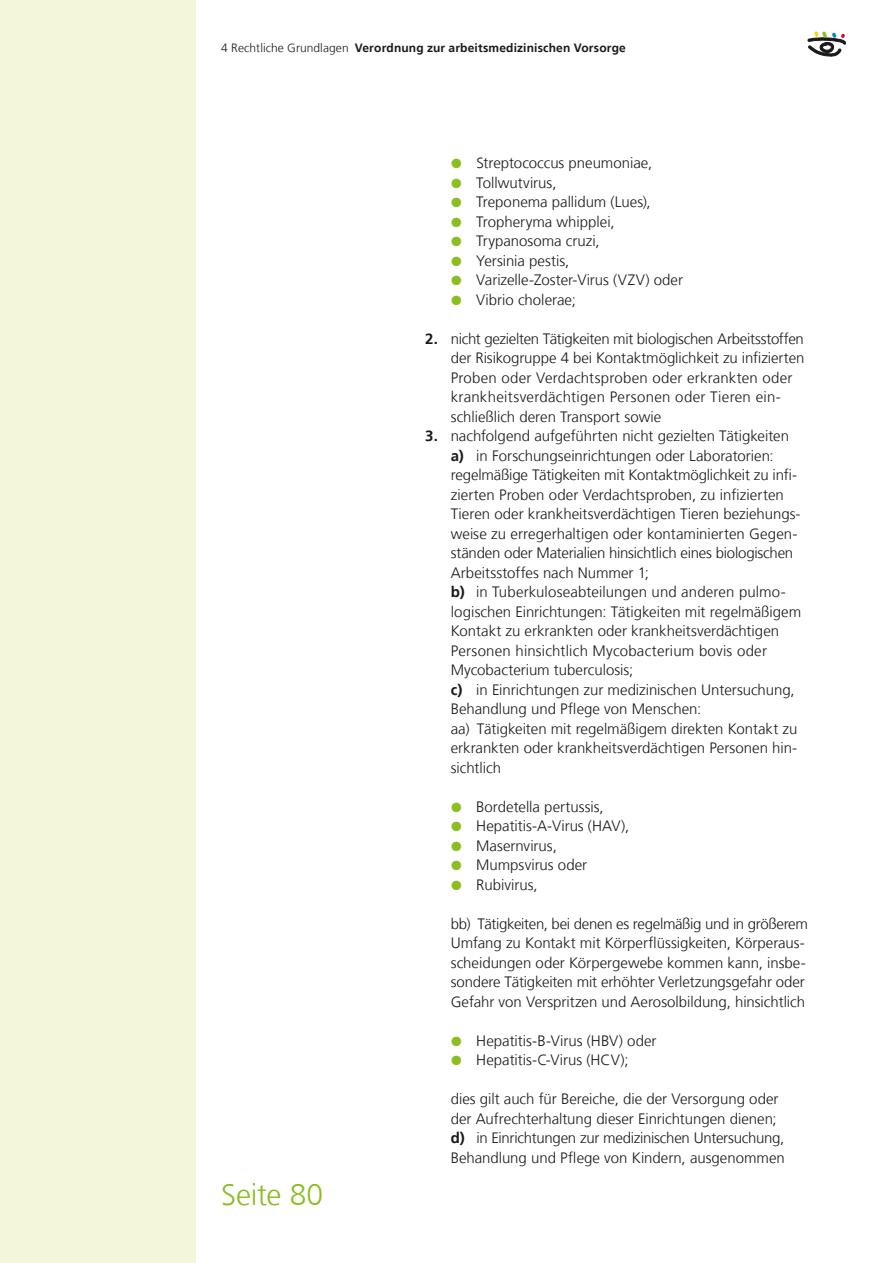
<style>
.page{position:relative;width:893px;height:1263px;background:#fff}
.page>*{position:absolute;margin:0;border:0;box-sizing:border-box;transform-origin:0 0}
.t1{font:300 30px "NDS Frutiger";letter-spacing:-.01em;color:#8bbe20}
.MK_041_Aufzählung_im_Fließtext_Einzug{font:300 15px/19.5px "NDS Frutiger";color:#1a1a18}
.t2{font:700 12px "NDS Frutiger";letter-spacing:.015em;color:#1a1a18}
.s1{font-weight:300}
.s2{font-family:"European Pi Three";font-weight:400;font-size:13.5px;color:#8bbe20}
.s3{font-weight:700}
</style>
<div class="page">
<div style="left:0;top:0;width:196px;height:1263px;background:#f3f6d9"></div>
<svg style="left:808px;top:32px;width:38px;height:24px"></svg>
<p class="t2" style="left:221px;top:40px;width:406px"><span class="s1">4 Rechtliche Grundlagen</span> Verordnung zur arbeitsmedizinischen Vorsorge</p>
<h1 class="t1" style="left:221px;top:1177px;width:104px">Seite 80</h1>
<p class="MK_041_Aufzählung_im_Fließtext_Einzug" style="left:451px;top:154px;width:203px"><span class="s2">#</span> Streptococcus pneumoniae,</p>
<p class="MK_041_Aufzählung_im_Fließtext_Einzug" style="left:451px;top:173px;width:107px"><span class="s2">#</span> Tollwutvirus,</p>
<p class="MK_041_Aufzählung_im_Fließtext_Einzug" style="left:451px;top:193px;width:202px"><span class="s2">#</span> Treponema pallidum (Lues),</p>
<p class="MK_041_Aufzählung_im_Fließtext_Einzug" style="left:451px;top:212px;width:165px"><span class="s2">#</span> Tropheryma whipplei,</p>
<p class="MK_041_Aufzählung_im_Fließtext_Einzug" style="left:451px;top:232px;width:150px"><span class="s2">#</span> Trypanosoma cruzi,</p>
<p class="MK_041_Aufzählung_im_Fließtext_Einzug" style="left:451px;top:251px;width:120px"><span class="s2">#</span> Yersinia pestis,</p>
<p class="MK_041_Aufzählung_im_Fließtext_Einzug" style="left:451px;top:271px;width:234px"><span class="s2">#</span> Varizelle-Zoster-Virus (VZV) oder</p>
<p class="MK_041_Aufzählung_im_Fließtext_Einzug" style="left:451px;top:290px;width:127px"><span class="s2">#</span> Vibrio cholerae;</p>
<p class="MK_041_Aufzählung_im_Fließtext_Einzug" style="left:451px;top:329px;width:355px;text-indent:-26px"><span class="s3">2.</span> nicht gezielten Tätigkeiten mit biologischen Arbeitsstoffen der Risikogruppe 4 bei Kontaktmöglichkeit zu infizierten Proben oder Verdachtsproben oder erkrankten oder krankheitsverdächtigen Personen oder Tieren ein&shy;schließlich deren Transport sowie</p>
<p class="MK_041_Aufzählung_im_Fließtext_Einzug" style="left:425px;top:427px;width:365px"><span class="s3">3.</span> nachfolgend aufgeführten nicht gezielten Tätigkeiten</p>
<p class="MK_041_Aufzählung_im_Fließtext_Einzug" style="left:451px;top:446px;width:351px"><span class="s3">a)</span> in Forschungseinrichtungen oder Laboratorien: regelmäßige Tätigkeiten mit Kontaktmöglichkeit zu infi&shy;zierten Proben oder Verdachtsproben, zu infizierten Tieren oder krankheitsverdächtigen Tieren beziehungs&shy;weise zu erregerhaltigen oder kontaminierten Gegen&shy;ständen oder Materialien hinsichtlich eines biologischen Arbeitsstoffes nach Nummer 1;</p>
<p class="MK_041_Aufzählung_im_Fließtext_Einzug" style="left:451px;top:583px;width:352px"><span class="s3">b)</span> in Tuberkuloseabteilungen und anderen pulmo&shy;logischen Einrichtungen: Tätigkeiten mit regelmäßigem Kontakt zu erkrankten oder krankheitsverdächtigen Personen hinsichtlich Mycobacterium bovis oder Mycobacterium tuberculosis;</p>
<p class="MK_041_Aufzählung_im_Fließtext_Einzug" style="left:451px;top:680px;width:348px"><span class="s3">c)</span> in Einrichtungen zur medizinischen Untersuchung, Behandlung und Pflege von Menschen:<br>aa) Tätigkeiten mit regelmäßigem direkten Kontakt zu erkrankten oder krankheitsverdächtigen Personen hin&shy;sichtlich</p>
<p class="MK_041_Aufzählung_im_Fließtext_Einzug" style="left:451px;top:797px;width:154px"><span class="s2">#</span> Bordetella pertussis,</p>
<p class="MK_041_Aufzählung_im_Fließtext_Einzug" style="left:451px;top:817px;width:180px"><span class="s2">#</span> Hepatitis-A-Virus (HAV),</p>
<p class="MK_041_Aufzählung_im_Fließtext_Einzug" style="left:451px;top:836px;width:108px"><span class="s2">#</span> Masernvirus,</p>
<p class="MK_041_Aufzählung_im_Fließtext_Einzug" style="left:451px;top:856px;width:138px"><span class="s2">#</span> Mumpsvirus oder</p>
<p class="MK_041_Aufzählung_im_Fließtext_Einzug" style="left:451px;top:875px;width:88px"><span class="s2">#</span> Rubivirus,</p>
<p class="MK_041_Aufzählung_im_Fließtext_Einzug" style="left:451px;top:914px;width:359px">bb) Tätigkeiten, bei denen es regelmäßig und in größerem Umfang zu Kontakt mit Körperflüssigkeiten, Körperaus&shy;scheidungen oder Körpergewebe kommen kann, insbe&shy;sondere Tätigkeiten mit erhöhter Verletzungsgefahr oder Gefahr von Verspritzen und Aerosolbildung, hinsichtlich</p>
<p class="MK_041_Aufzählung_im_Fließtext_Einzug" style="left:451px;top:1031px;width:207px"><span class="s2">#</span> Hepatitis-B-Virus (HBV) oder</p>
<p class="MK_041_Aufzählung_im_Fließtext_Einzug" style="left:451px;top:1051px;width:179px"><span class="s2">#</span> Hepatitis-C-Virus (HCV);</p>
<p class="MK_041_Aufzählung_im_Fließtext_Einzug" style="left:451px;top:1090px;width:329px">dies gilt auch für Bereiche, die der Versorgung oder der Aufrechterhaltung dieser Einrichtungen dienen;</p>
<p class="MK_041_Aufzählung_im_Fließtext_Einzug" style="left:451px;top:1129px;width:336px"><span class="s3">d)</span> in Einrichtungen zur medizinischen Untersuchung,<br>Behandlung und Pflege von Kindern, ausgenommen</p>
</div>
